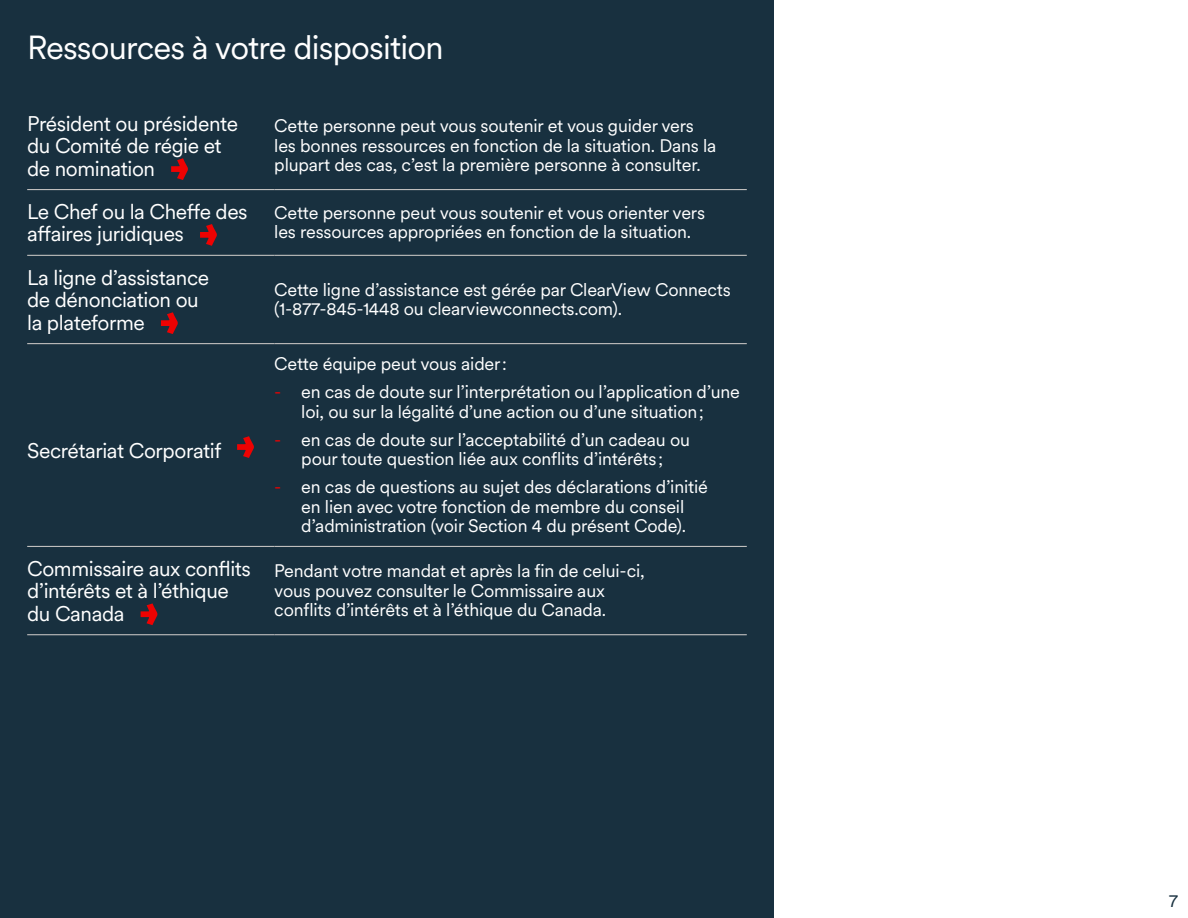
<style>
.page{position:relative;width:1188px;height:918px;background:#fff}
.page>*{position:absolute;margin:0;border:0;box-sizing:border-box;transform-origin:0 0}
.t1{font:33px "Circular XX";letter-spacing:-.025em;color:#fff}
.t2{font:21px/22.5px "Circular XX";letter-spacing:-.02em;color:#fff}
.t3{font:18px/19.5px "Circular XX";letter-spacing:-.01em;color:#fff}
.t4{font:18px "Circular XX";color:#18303f}
.s1{color:#ee0202}
</style>
<div class="page">
<div style="left:0;top:0;width:774px;height:918px;background:#18303f"></div>
<hr style="left:27px;top:189px;width:247px;height:1px;background:#bfbebd">
<hr style="left:274px;top:189px;width:473px;height:1px;background:#bfbebd">
<hr style="left:27px;top:255px;width:247px;height:1px;background:#bfbebd">
<hr style="left:274px;top:255px;width:473px;height:1px;background:#bfbebd">
<hr style="left:27px;top:343px;width:247px;height:1px;background:#bfbebd">
<hr style="left:274px;top:343px;width:473px;height:1px;background:#bfbebd">
<hr style="left:27px;top:546px;width:247px;height:1px;background:#bfbebd">
<hr style="left:274px;top:546px;width:473px;height:1px;background:#bfbebd">
<hr style="left:27px;top:634px;width:247px;height:1px;background:#bfbebd">
<hr style="left:274px;top:634px;width:473px;height:1px;background:#bfbebd">
<svg style="left:171px;top:158px;width:17px;height:22px"></svg>
<svg style="left:200px;top:224px;width:17px;height:22px"></svg>
<svg style="left:161px;top:312px;width:17px;height:22px"></svg>
<svg style="left:237px;top:436px;width:17px;height:22px"></svg>
<svg style="left:141px;top:603px;width:17px;height:22px"></svg>
<h1 class="t1" style="left:27px;top:25px;width:418px">Ressources à votre disposition</h1>
<p class="t2" style="left:27px;top:111px;width:212px">Président ou présidente du Comité de régie et de nomination</p>
<p class="t3" style="left:274px;top:115px;width:444px">Cette personne peut vous soutenir et vous guider vers les bonnes ressources en fonction de la situation. Dans la plupart des cas, c’est la première personne à consulter.</p>
<p class="t2" style="left:27px;top:199px;width:222px">Le Chef ou la Cheffe des affaires juridiques</p>
<p class="t3" style="left:274px;top:202px;width:432px">Cette personne peut vous soutenir et vous orienter vers les ressources appropriées en fonction de la situation.</p>
<p class="t2" style="left:27px;top:265px;width:183px">La ligne d’assistance de dénonciation ou la plateforme</p>
<p class="t3" style="left:274px;top:279px;width:458px">Cette ligne d’assistance est gérée par ClearView Connects (1-877-845-1448 ou clearviewconnects.com).</p>
<p class="t2" style="left:27px;top:439px;width:196px">Secrétariat Corporatif</p>
<p class="t3" style="left:274px;top:353px;width:234px">Cette équipe peut vous aider:</p>
<p class="t3" style="left:274px;top:381px;width:467px;text-align:center"><span class="s1">-</span> en cas de doute sur l’interprétation ou l’application d’une loi, ou sur la légalité d’une action ou d’une situation;</p>
<p class="t3" style="left:274px;top:429px;width:417px;text-align:center"><span class="s1">-</span> en cas de doute sur l’acceptabilité d’un cadeau ou pour toute question liée aux conflits d’intérêts;</p>
<p class="t3" style="left:274px;top:477px;width:435px;text-align:center"><span class="s1">-</span> en cas de questions au sujet des déclarations d’initié en lien avec votre fonction de membre du conseil d’administration (voir Section 4 du présent Code).</p>
<p class="t2" style="left:27px;top:556px;width:225px">Commissaire aux conflits d’intérêts et à l’éthique du Canada</p>
<p class="t3" style="left:274px;top:560px;width:372px">Pendant votre mandat et après la fin de celui-ci, vous pouvez consulter le Commissaire aux conflits d’intérêts et à l’éthique du Canada.</p>
<p class="t4" style="left:1169px;top:889px;width:11px">7</p>
</div>
